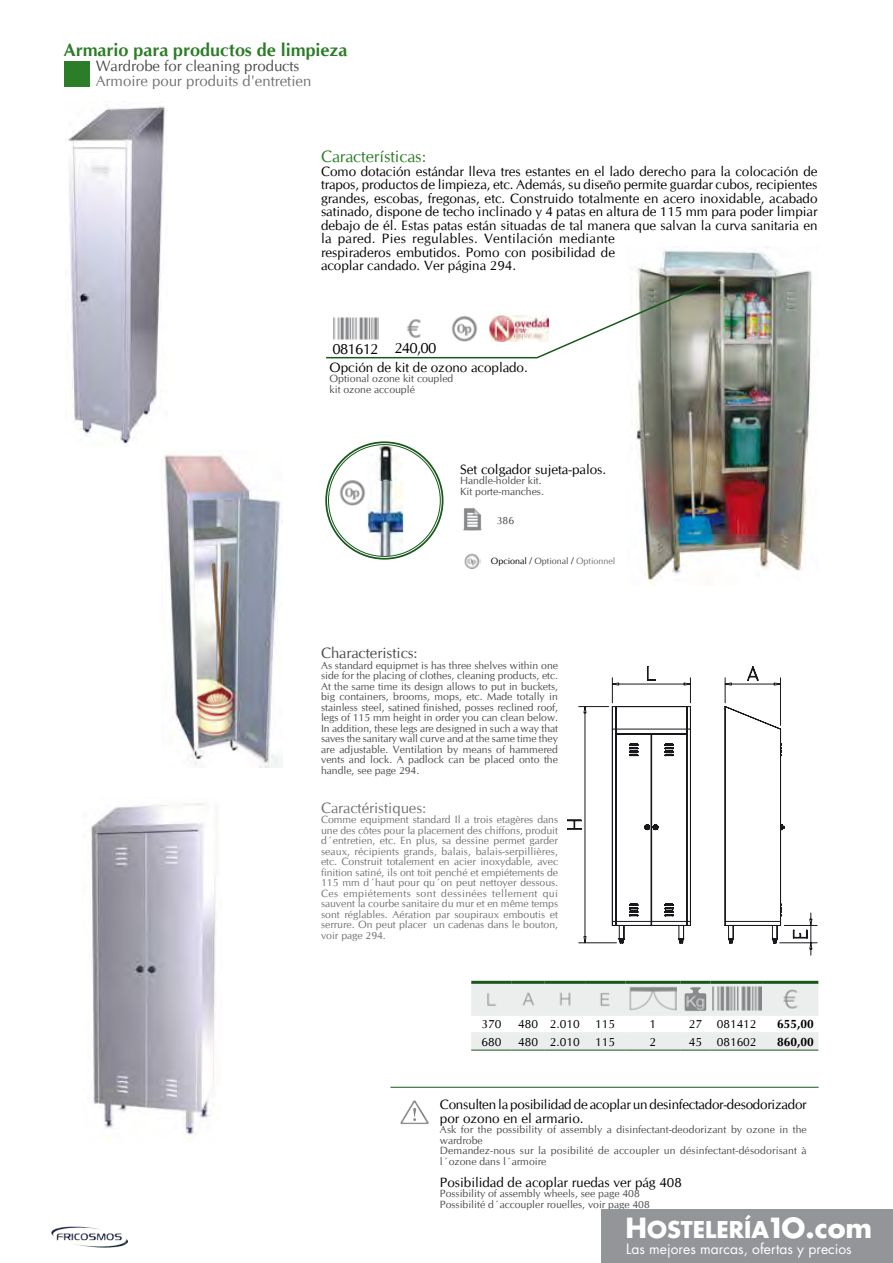
<style>
.page{position:relative;width:893px;height:1263px;background:#fff}
.page>*{position:absolute;margin:0;border:0;box-sizing:border-box;transform-origin:0 0}
.t1{font:700 22.5px "Futura Std";color:#fff}
.t2{font:700 18px "CG Omega";color:#2c7d27}
.t3{font:16.5px "CG Omega";color:#2c7d27}
.t4{font:15px "CG Omega";color:#707172}
.t5{font:15px "CG Omega";color:#4b4b4d}
.t6{font:15px "CG Omega";letter-spacing:-.05em;color:#000}
.t7{font:13.8px "Futura Std";color:#fff}
.t8{font:13.5px/13.5px "CG Omega";color:#000}
.t9{font:13.5px/13.5px "CG Omega";letter-spacing:-.02em;color:#000}
.t10{font:12px "CG Omega";color:#000}
.t11{font:700 12px "CG Omega";color:#000}
.t12{font:10.5px/10.5px "CG Omega";color:#4b4b4d}
.t13{font:10.5px/10.5px "CG Omega";color:#707172;text-align:justify}
.t14{font:9px "CG Omega";color:#000}
.s1{color:#4b4b4d}
.s2{color:#707172}
.s3{font-size:27px}
</style>
<div class="page">
<div style="left:64px;top:61px;width:25px;height:26px;background:#2c7d27"></div>
<img style="left:91px;top:803px;width:125px;height:339px">
<img style="left:636px;top:246px;width:176px;height:339px">
<svg style="left:567px;top:666px;width:251px;height:290px"></svg>
<svg style="left:471px;top:984px;width:347px;height:66px"></svg>
<hr style="left:680px;top:981px;width:30px;height:3px;background:#17581c">
<hr style="left:710px;top:981px;width:53px;height:3px;background:#17581c">
<hr style="left:763px;top:981px;width:55px;height:3px;background:#17581c">
<hr style="left:471px;top:1015px;width:41px;height:1px;background:#eceded">
<hr style="left:512px;top:1015px;width:33px;height:1px;background:#eceded">
<hr style="left:545px;top:1015px;width:40px;height:1px;background:#eceded">
<hr style="left:585px;top:1015px;width:40px;height:1px;background:#eceded">
<hr style="left:625px;top:1015px;width:55px;height:1px;background:#eceded">
<hr style="left:680px;top:1015px;width:30px;height:1px;background:#eceded">
<hr style="left:710px;top:1015px;width:53px;height:1px;background:#eceded">
<hr style="left:763px;top:1015px;width:55px;height:1px;background:#eceded">
<hr style="left:471px;top:981px;width:41px;height:3px;background:#17581c">
<hr style="left:512px;top:981px;width:33px;height:3px;background:#17581c">
<hr style="left:545px;top:981px;width:40px;height:3px;background:#17581c">
<hr style="left:585px;top:981px;width:40px;height:3px;background:#17581c">
<hr style="left:625px;top:981px;width:55px;height:3px;background:#17581c">
<hr style="left:471px;top:1032px;width:41px;height:1px;background:#eceded">
<hr style="left:512px;top:1032px;width:33px;height:1px;background:#eceded">
<hr style="left:545px;top:1032px;width:40px;height:1px;background:#eceded">
<hr style="left:585px;top:1032px;width:40px;height:1px;background:#eceded">
<hr style="left:625px;top:1032px;width:55px;height:1px;background:#eceded">
<hr style="left:680px;top:1032px;width:30px;height:1px;background:#eceded">
<hr style="left:710px;top:1032px;width:53px;height:1px;background:#eceded">
<hr style="left:763px;top:1032px;width:55px;height:1px;background:#eceded">
<hr style="left:471px;top:1050px;width:41px;height:1px;background:#17581c">
<hr style="left:512px;top:1050px;width:33px;height:1px;background:#17581c">
<hr style="left:545px;top:1050px;width:40px;height:1px;background:#17581c">
<hr style="left:585px;top:1050px;width:40px;height:1px;background:#17581c">
<hr style="left:625px;top:1050px;width:55px;height:1px;background:#17581c">
<hr style="left:680px;top:1050px;width:30px;height:1px;background:#17581c">
<hr style="left:710px;top:1050px;width:53px;height:1px;background:#17581c">
<hr style="left:763px;top:1050px;width:55px;height:1px;background:#17581c">
<img style="left:481px;top:986px;width:21px;height:25px">
<img style="left:518px;top:986px;width:21px;height:25px">
<img style="left:554px;top:986px;width:21px;height:25px">
<img style="left:595px;top:986px;width:21px;height:25px">
<img style="left:629px;top:987px;width:47px;height:24px">
<img style="left:685px;top:986px;width:21px;height:25px">
<img style="left:712px;top:987px;width:49px;height:24px">
<img style="left:783px;top:988px;width:15px;height:21px">
<img style="left:400px;top:1100px;width:29px;height:24px">
<img style="left:464px;top:554px;width:17px;height:14px">
<img style="left:462px;top:508px;width:20px;height:23px">
<img style="left:367px;top:445px;width:36px;height:113px">
<div style="left:325px;top:441px;width:118px;height:119px;border:2px solid #17581c;border-radius:50%"></div>
<img style="left:339px;top:480px;width:27px;height:25px">
<img style="left:164px;top:455px;width:119px;height:312px">
<img style="left:68px;top:106px;width:98px;height:339px">
<svg style="left:326px;top:281px;width:383px;height:78px"></svg>
<img style="left:51px;top:1226px;width:76px;height:21px">
<hr style="left:390px;top:1087px;width:429px;height:1px;background:#17581c">
<img style="left:489px;top:315px;width:60px;height:26px">
<div style="left:601px;top:1209px;width:292px;height:54px;background:#939598"></div>
<h2 class="t2" style="left:64px;top:38px;width:285px">Armario para productos de limpieza</h2>
<h3 class="t5" style="left:96px;top:57px;width:205px">Wardrobe for cleaning products</h3>
<h3 class="t4" style="left:96px;top:72px;width:217px">Armoire pour produits d'entretien</h3>
<h3 class="t3" style="left:321px;top:147px;width:107px">Características:</h3>
<p class="t8" style="left:321px;top:165px;width:498px">Como dotación estándar lleva tres estantes en el lado derecho para la colocación de trapos, productos de limpieza, etc. Además, su diseño permite guardar cubos, recipientes grandes, escobas, fregonas, etc. Construido totalmente en acero inoxidable, acabado satinado, dispone de techo inclinado y 4 patas en altura de 115 mm para poder limpiar debajo de él. Estas patas están situadas de tal manera que salvan la curva sanitaria en la pared. Pies regulables. Ventilación mediante<br>respiraderos embutidos. Pomo con posibilidad de<br>acoplar candado. Ver página 294.</p>
<h3 class="t6" style="left:332px;top:339px;width:105px">081612 240,00</h3>
<p class="t8" style="left:330px;top:360px;width:200px">Opción de kit de ozono acoplado.</p>
<p class="t12" style="left:330px;top:373px;width:125px">Optional ozone kit coupled kit ozone accouplé</p>
<p class="t8" style="left:460px;top:462px;width:148px">Set colgador sujeta-palos.</p>
<p class="t12" style="left:460px;top:475px;width:85px">Handle-holder kit.<br>Kit porte-manches.</p>
<p class="t12" style="left:497px;top:516px;width:19px">386</p>
<p class="t14" style="left:491px;top:556px;width:126px">Opcional / <span class="s1">Optional</span> / <span class="s2">Optionnel</span></p>
<h3 class="t5" style="left:321px;top:644px;width:98px">Characteristics:</h3>
<p class="t12" style="left:321px;top:660px;width:239px;text-align:justify">As standard equipmet is has three shelves within one side for the placing of clothes, cleaning products, etc.<br>At the same time its design allows to put in buckets, big containers, brooms, mops, etc. Made totally in stainless steel, satined finished, posses reclined roof, legs of 115 mm height in order you can clean below.<br>In addition, these legs are designed in such a way that saves the sanitary wall curve and at the same time they are adjustable. Ventilation by means of hammered vents and lock. A padlock can be placed onto the handle, see page 294.</p>
<h3 class="t4" style="left:321px;top:798px;width:107px">Caractéristiques:</h3>
<p class="t13" style="left:321px;top:814px;width:239px">Comme equipment standard Il a trois etagères dans une des côtes pour la placement des chiffons, produit d´entretien, etc. En plus, sa dessine permet garder seaux, récipients grands, balais, balais-serpillières, etc. Construit totalement en acier inoxydable, avec finition satiné, ils ont toit penché et empiétements de 115 mm d´haut pour qu´on peut nettoyer dessous.<br>Ces empiétements sont dessinées tellement qui sauvent la courbe sanitaire du mur et en même temps sont réglables. Aération par soupiraux emboutis et serrure. On peut placer un cadenas dans le bouton, voir page 294.</p>
<p class="t10" style="left:482px;top:1017px;width:21px">370</p>
<p class="t10" style="left:518px;top:1017px;width:63px">480 2.010</p>
<p class="t10" style="left:595px;top:1017px;width:21px">115</p>
<p class="t10" style="left:650px;top:1017px;width:8px">1</p>
<p class="t10" style="left:689px;top:1017px;width:69px">27 081412</p>
<p class="t11" style="left:777px;top:1017px;width:38px">655,00</p>
<p class="t10" style="left:482px;top:1034px;width:21px">680</p>
<p class="t10" style="left:518px;top:1034px;width:63px">480 2.010</p>
<p class="t10" style="left:595px;top:1034px;width:21px">115</p>
<p class="t10" style="left:650px;top:1034px;width:8px">2</p>
<p class="t10" style="left:689px;top:1034px;width:69px">45 081602</p>
<p class="t11" style="left:777px;top:1034px;width:38px">860,00</p>
<p class="t9" style="left:440px;top:1098px;width:368px">Consulten la posibilidad de acoplar un desinfectador-desodorizador por ozono en el armario.</p>
<p class="t12" style="left:440px;top:1124px;width:368px">Ask for the possibility of assembly a disinfectant-deodorizant by ozone in the wardrobe<br>Demandez-nous sur la posibilité de accoupler un désinfectant-désodorisant à l´ozone dans l´armoire</p>
<p class="t8" style="left:440px;top:1175px;width:243px">Posibilidad de acoplar ruedas ver pág 408</p>
<p class="t12" style="left:440px;top:1188px;width:211px">Possibility of assembly wheels, see page 408<br>Possibilité d´accoupler rouelles, voir page 408</p>
<h1 class="t1" style="left:625px;top:1217px;width:248px"><span class="s3">H</span>OSTELERÍA<span class="s3">1O.com</span></h1>
<h3 class="t7" style="left:626px;top:1241px;width:227px">Las mejores marcas, ofertas y precios</h3>
</div>
